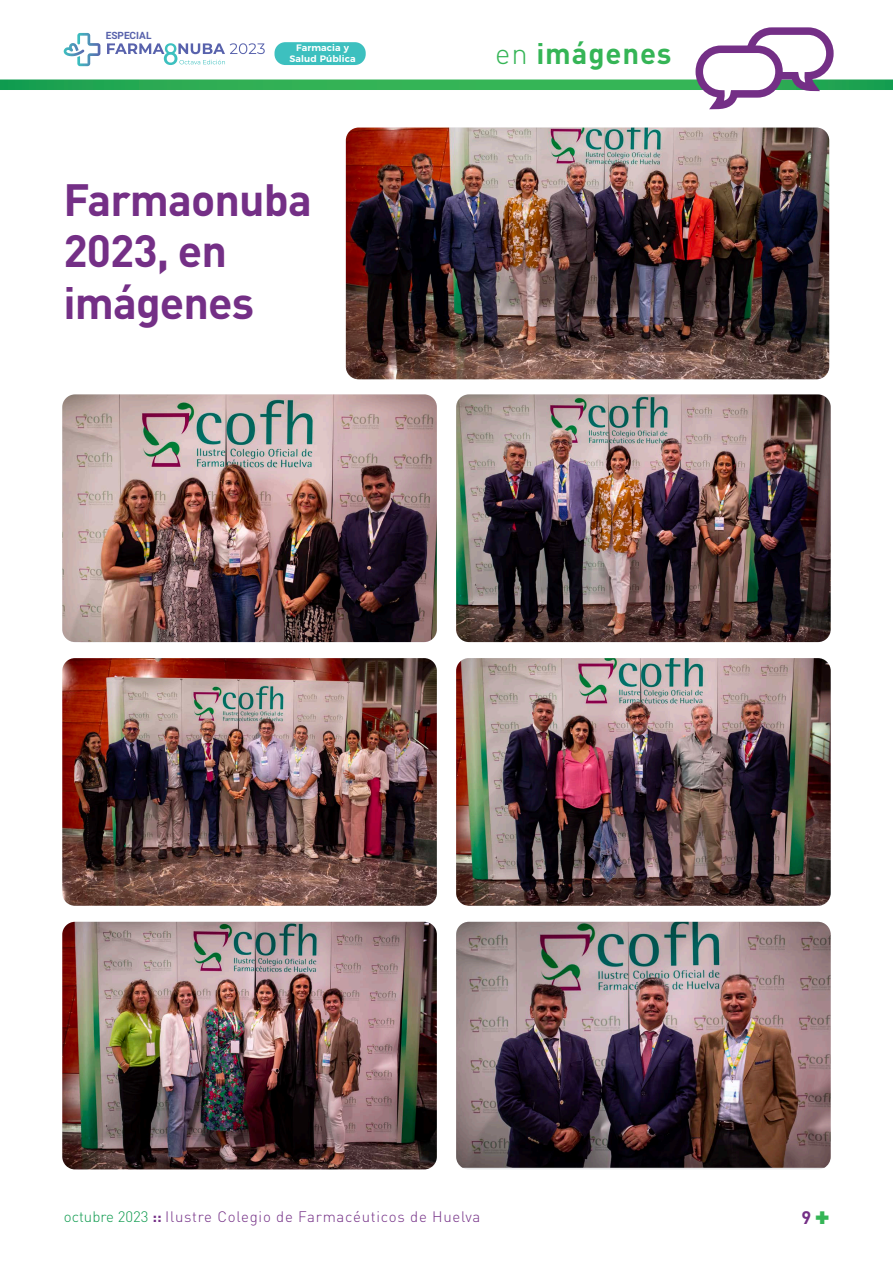
<style>
.page{position:relative;width:893px;height:1263px;background:#fff}
.page>*{position:absolute;margin:0;border:0;box-sizing:border-box;transform-origin:0 0}
.TITULAR_1{font:700 44.7px/51px "DIN Pro";letter-spacing:-.02em;color:#742f86}
.t1{font:700 29.25px "DIN Pro";letter-spacing:.03em;color:#35b556}
.t2{font:700 18px "DIN Pro";color:#742f86}
.t3{font:300 15px "DIN Pro";letter-spacing:.05em;color:#742f86}
.TEXTO{font:700 10.05px "Roboto";color:#5862ac}
.TEXTO-2{font:600 9.3px "Montserrat";letter-spacing:.01em;color:#fff}
.s1{font-weight:300}
.s2{color:#0f9b4f}
.s3{font-weight:700}
</style>
<div class="page">
<svg style="left:0;top:80px;width:893px;height:10px;background:#2cad54"></svg>
<svg style="left:692px;top:27px;width:145px;height:83px"></svg>
<img style="left:62px;top:394px;width:375px;height:248px">
<img style="left:346px;top:128px;width:483px;height:251px">
<img style="left:62px;top:658px;width:375px;height:248px">
<img style="left:62px;top:922px;width:375px;height:247px">
<img style="left:456px;top:394px;width:375px;height:248px">
<img style="left:456px;top:658px;width:375px;height:248px">
<img style="left:456px;top:922px;width:375px;height:246px">
<svg style="left:64px;top:33px;width:36px;height:33px"></svg>
<div style="left:274px;top:42px;width:92px;height:23px;background:#3dc0bf;border-radius:11px"></div>
<svg style="left:107px;top:43px;width:158px;height:22px"></svg>
<p class="TEXTO" style="left:106px;top:28px;width:47px">ESPECIAL</p>
<p class="TEXTO-2" style="left:296px;top:40px;width:54px">Farmacia y</p>
<p class="TEXTO-2" style="left:289px;top:51px;width:68px">Salud Pública</p>
<p class="TITULAR_1" style="left:63px;top:169px;width:250px">Farmaonuba<br>2023, en imágenes</p>
<p class="t1" style="left:495px;top:29px;width:178px"><span class="s1">en</span> imágenes</p>
<p class="t3" style="left:64px;top:1207px;width:418px"><span class="s2">octubre 2023</span> <span class="s3">::</span> Ilustre Colegio de Farmacéuticos de Huelva</p>
<p class="t2" style="left:802px;top:1202px;width:11px">9</p>
</div>
